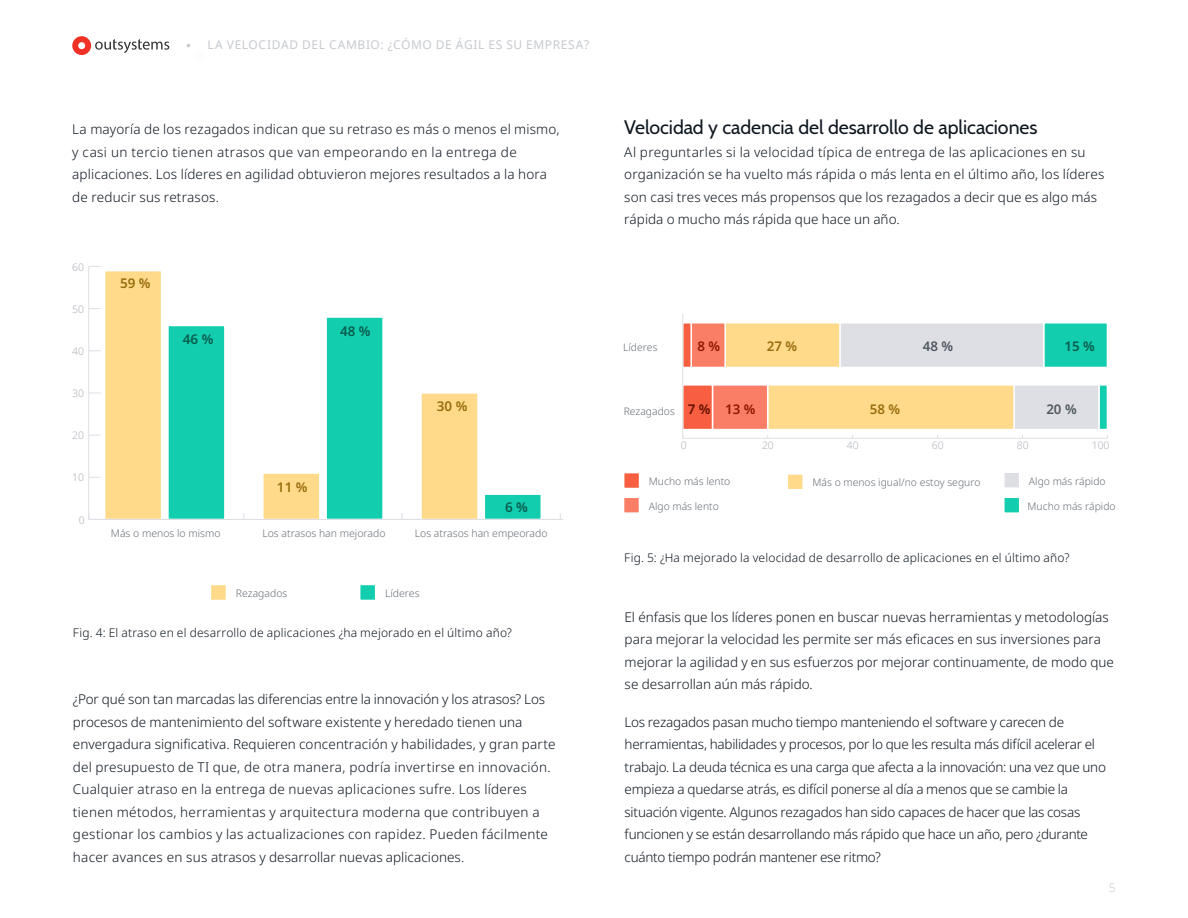
<style>
.page{position:relative;width:1188px;height:918px;background:#fff}
.page>*{position:absolute;margin:0;border:0;box-sizing:border-box;transform-origin:0 0}
.t1{font:19.5px "Cabin";color:#0e161f}
.t2{font:300 13.5px/22.5px "Noto Sans";color:#0e161f}
.t3{font:300 13.5px/22.5px "Noto Sans";letter-spacing:-.02em;color:#0e161f}
.t4{font:600 13.5px "Noto Sans";color:#986d0d}
.t5{font:600 13.5px "Noto Sans";color:#095c4e}
.t6{font:600 13.35px "Noto Sans";color:#986d0d}
.t7{font:600 13.35px "Noto Sans";color:#515860}
.t8{font:600 13.35px "Noto Sans";color:#095c4e}
.t9{font:600 13.35px "Noto Sans";color:#911800}
.t10{font:300 12px "Noto Sans";letter-spacing:.015em;color:#0e161f}
.t11{font:12px "Noto Sans";letter-spacing:.05em;color:#c6c9ce}
.t12{font:300 12px "Noto Sans";color:#c6c9ce}
.t13{font:300 10.5px "Noto Sans";color:#686e76}
.t14{font:300 10.5px "Noto Sans";color:#afb2b8}
.t15{font:300 10.35px "Noto Sans";color:#686e76}
.t16{font:300 10.35px "Noto Sans";color:#afb2b8}
.s1{font-weight:600;font-size:13.35px;color:#611000}
.s2{font-weight:600;font-size:13.35px;color:#911800}
</style>
<div class="page">
<svg style="left:72px;top:36px;width:97px;height:19px"></svg>
<div style="left:210px;top:584px;width:16px;height:16px;background:#feda8a"></div>
<div style="left:210px;top:584px;width:17px;height:17px;border:1px solid #fff"></div>
<div style="left:360px;top:584px;width:16px;height:16px;background:#12cdae"></div>
<div style="left:359px;top:584px;width:17px;height:17px;border:1px solid #fff"></div>
<hr style="left:89px;top:519px;width:474px;height:1px;background:#dedfe4">
<hr style="left:88px;top:266px;width:1px;height:253px;background:#dedfe4">
<svg style="left:89px;top:477px;width:12px;height:1px"></svg>
<svg style="left:89px;top:435px;width:12px;height:1px"></svg>
<svg style="left:89px;top:350px;width:12px;height:1px"></svg>
<svg style="left:89px;top:308px;width:12px;height:1px"></svg>
<svg style="left:89px;top:266px;width:12px;height:1px"></svg>
<div style="left:168px;top:325px;width:57px;height:194px;background:#12cdae"></div>
<div style="left:167px;top:325px;width:59px;height:195px;border:1px solid #fff"></div>
<div style="left:326px;top:317px;width:57px;height:202px;background:#12cdae"></div>
<div style="left:325px;top:316px;width:59px;height:204px;border:1px solid #fff"></div>
<div style="left:484px;top:494px;width:57px;height:25px;background:#12cdae"></div>
<div style="left:484px;top:493px;width:58px;height:27px;border:1px solid #fff"></div>
<div style="left:105px;top:271px;width:57px;height:248px;background:#feda8a"></div>
<div style="left:104px;top:270px;width:58px;height:250px;border:1px solid #fff"></div>
<div style="left:263px;top:473px;width:57px;height:46px;background:#feda8a"></div>
<div style="left:262px;top:472px;width:59px;height:48px;border:1px solid #fff"></div>
<div style="left:421px;top:393px;width:57px;height:126px;background:#feda8a"></div>
<div style="left:420px;top:392px;width:59px;height:128px;border:1px solid #fff"></div>
<hr style="left:89px;top:519px;width:471px;height:1px;background:#dedfe4">
<hr style="left:683px;top:438px;width:424px;height:1px;background:#dedfe4">
<div style="left:1044px;top:323px;width:63px;height:44px;background:#12cdae"></div>
<div style="left:1043px;top:322px;width:65px;height:46px;border:1px solid #fff"></div>
<div style="left:1099px;top:385px;width:8px;height:45px;background:#12cdae"></div>
<div style="left:1098px;top:384px;width:10px;height:46px;border:1px solid #fff"></div>
<div style="left:840px;top:323px;width:204px;height:44px;background:#dedfe4"></div>
<div style="left:839px;top:322px;width:205px;height:46px;border:1px solid #fff"></div>
<div style="left:1014px;top:385px;width:85px;height:45px;background:#dedfe4"></div>
<div style="left:1013px;top:384px;width:87px;height:46px;border:1px solid #fff"></div>
<div style="left:725px;top:323px;width:115px;height:44px;background:#feda8a"></div>
<div style="left:725px;top:322px;width:116px;height:46px;border:1px solid #fff"></div>
<div style="left:768px;top:385px;width:246px;height:45px;background:#feda8a"></div>
<div style="left:767px;top:384px;width:248px;height:46px;border:1px solid #fff"></div>
<div style="left:691px;top:323px;width:34px;height:44px;background:#fa7e66"></div>
<div style="left:690px;top:322px;width:36px;height:46px;border:1px solid #fff"></div>
<div style="left:712px;top:385px;width:56px;height:45px;background:#fa7e66"></div>
<div style="left:712px;top:384px;width:56px;height:46px;border:1px solid #fff"></div>
<div style="left:683px;top:323px;width:8px;height:44px;background:#f85e40"></div>
<div style="left:682px;top:322px;width:10px;height:46px;border:1px solid #fff"></div>
<div style="left:683px;top:385px;width:29px;height:45px;background:#f85e40"></div>
<div style="left:682px;top:384px;width:31px;height:46px;border:1px solid #fff"></div>
<div style="left:624px;top:473px;width:16px;height:15px;background:#f85e40"></div>
<div style="left:624px;top:472px;width:16px;height:17px;border:1px solid #fff"></div>
<div style="left:624px;top:497px;width:15px;height:16px;background:#fa7e66"></div>
<div style="left:624px;top:497px;width:16px;height:17px;border:1px solid #fff"></div>
<div style="left:787px;top:474px;width:16px;height:16px;background:#feda8a"></div>
<div style="left:787px;top:473px;width:17px;height:17px;border:1px solid #fff"></div>
<div style="left:1004px;top:472px;width:16px;height:16px;background:#dedfe4"></div>
<div style="left:1003px;top:472px;width:17px;height:17px;border:1px solid #fff"></div>
<div style="left:1004px;top:497px;width:16px;height:16px;background:#12cdae"></div>
<div style="left:1003px;top:497px;width:17px;height:17px;border:1px solid #fff"></div>
<hr style="left:682px;top:314px;width:1px;height:124px;background:#dedfe4">
<p class="t11" style="left:208px;top:36px;width:383px">LA VELOCIDAD DEL CAMBIO: ¿CÓMO DE ÁGIL ES SU EMPRESA?</p>
<p class="t2" style="left:72px;top:118px;width:489px">La mayoría de los rezagados indican que su retraso es más o menos el mismo, y casi un tercio tienen atrasos que van empeorando en la entrega de aplicaciones. Los líderes en agilidad obtuvieron mejores resultados a la hora de reducir sus retrasos.</p>
<p class="t14" style="left:72px;top:259px;width:13px">60</p>
<p class="t14" style="left:72px;top:301px;width:13px">50</p>
<p class="t14" style="left:72px;top:344px;width:13px">40</p>
<p class="t14" style="left:72px;top:386px;width:13px">30</p>
<p class="t14" style="left:72px;top:428px;width:13px">20</p>
<p class="t14" style="left:72px;top:470px;width:13px">10</p>
<p class="t14" style="left:79px;top:512px;width:7px">0</p>
<p class="t4" style="left:120px;top:274px;width:32px">59 %</p>
<p class="t5" style="left:183px;top:330px;width:32px">46 %</p>
<p class="t5" style="left:340px;top:322px;width:32px">48 %</p>
<p class="t4" style="left:277px;top:477px;width:32px">11 %</p>
<p class="t4" style="left:437px;top:396px;width:32px">30 %</p>
<p class="t5" style="left:505px;top:498px;width:24px">6 %</p>
<p class="t13" style="left:111px;top:526px;width:111px">Más o menos lo mismo</p>
<p class="t13" style="left:262px;top:526px;width:125px">Los atrasos han mejorado</p>
<p class="t13" style="left:415px;top:526px;width:134px">Los atrasos han empeorado</p>
<p class="t13" style="left:236px;top:586px;width:53px">Rezagados</p>
<p class="t13" style="left:385px;top:586px;width:36px">Líderes</p>
<p class="t10" style="left:73px;top:624px;width:441px">Fig. 4: El atraso en el desarrollo de aplicaciones ¿ha mejorado en el último año?</p>
<p class="t2" style="left:73px;top:688px;width:484px">¿Por qué son tan marcadas las diferencias entre la innovación y los atrasos? Los procesos de mantenimiento del software existente y heredado tienen una envergadura significativa. Requieren concentración y habilidades, y gran parte del presupuesto de TI que, de otra manera, podría invertirse en innovación.<br>Cualquier atraso en la entrega de nuevas aplicaciones sufre. Los líderes tienen métodos, herramientas y arquitectura moderna que contribuyen a gestionar los cambios y las actualizaciones con rapidez. Pueden fácilmente hacer avances en sus atrasos y desarrollar nuevas aplicaciones.</p>
<h1 class="t1" style="left:624px;top:112px;width:415px">Velocidad y cadencia del desarrollo de aplicaciones</h1>
<p class="t2" style="left:624px;top:141px;width:482px">Al preguntarles si la velocidad típica de entrega de las aplicaciones en su organización se ha vuelto más rápida o más lenta en el último año, los líderes son casi tres veces más propensos que los rezagados a decir que es algo más rápida o mucho más rápida que hace un año.</p>
<p class="t15" style="left:623px;top:340px;width:36px">Líderes</p>
<p class="t9" style="left:697px;top:337px;width:24px">8 %</p>
<p class="t6" style="left:767px;top:337px;width:32px">27 %</p>
<p class="t7" style="left:923px;top:337px;width:32px">48 %</p>
<p class="t8" style="left:1064px;top:337px;width:32px">15 %</p>
<p class="t15" style="left:624px;top:404px;width:133px">Rezagados <span class="s1">7 %</span> <span class="s2">13 %</span></p>
<p class="t6" style="left:870px;top:400px;width:32px">58 %</p>
<p class="t7" style="left:1046px;top:400px;width:32px">20 %</p>
<p class="t16" style="left:681px;top:438px;width:7px">0</p>
<p class="t16" style="left:762px;top:438px;width:13px">20</p>
<p class="t16" style="left:847px;top:438px;width:13px">40</p>
<p class="t16" style="left:932px;top:438px;width:13px">60</p>
<p class="t16" style="left:1017px;top:438px;width:13px">80</p>
<p class="t16" style="left:1092px;top:438px;width:19px">100</p>
<p class="t15" style="left:649px;top:474px;width:83px">Mucho más lento</p>
<p class="t15" style="left:649px;top:499px;width:72px">Algo más lento</p>
<p class="t15" style="left:813px;top:475px;width:170px">Más o menos igual/no estoy seguro</p>
<p class="t15" style="left:1029px;top:474px;width:78px">Algo más rápido</p>
<p class="t15" style="left:1028px;top:499px;width:90px">Mucho más rápido</p>
<p class="t10" style="left:624px;top:549px;width:447px">Fig. 5: ¿Ha mejorado la velocidad de desarrollo de aplicaciones en el último año?</p>
<p class="t2" style="left:625px;top:606px;width:491px">El énfasis que los líderes ponen en buscar nuevas herramientas y metodologías para mejorar la velocidad les permite ser más eficaces en sus inversiones para mejorar la agilidad y en sus esfuerzos por mejorar continuamente, de modo que se desarrollan aún más rápido.</p>
<p class="t3" style="left:625px;top:711px;width:483px">Los rezagados pasan mucho tiempo manteniendo el software y carecen de herramientas, habilidades y procesos, por lo que les resulta más difícil acelerar el trabajo. La deuda técnica es una carga que afecta a la innovación: una vez que uno empieza a quedarse atrás, es difícil ponerse al día a menos que se cambie la situación vigente. Algunos rezagados han sido capaces de hacer que las cosas funcionen y se están desarrollando más rápido que hace un año, pero ¿durante cuánto tiempo podrán mantener ese ritmo?</p>
<p class="t12" style="left:1109px;top:879px;width:8px">5</p>
</div>
